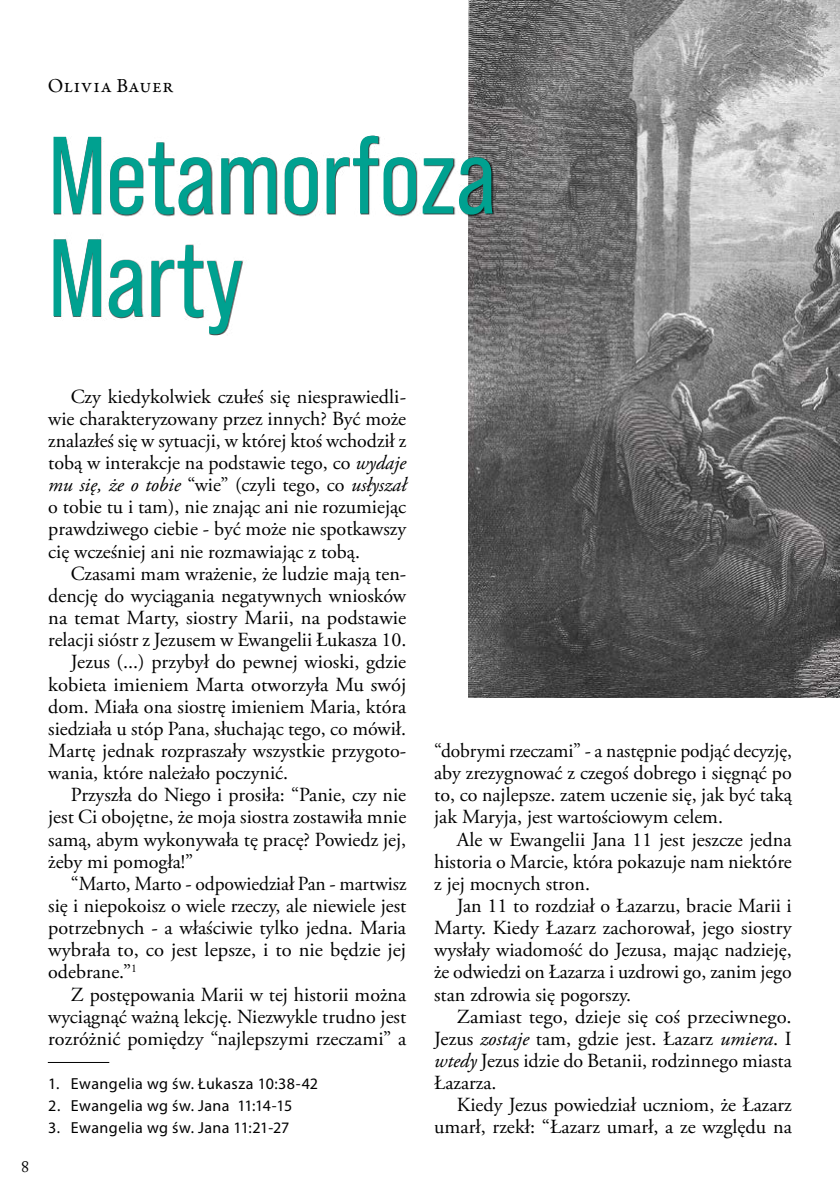
<style>
.page{position:relative;width:840px;height:1191px;background:#fff}
.page>*{position:absolute;margin:0;border:0;box-sizing:border-box;transform-origin:0 0}
.t1{font:109.6px/102.6px "Bebas Neue Pro";color:#00a190}
.t2{font:20px/22.2px "Adobe Garamond Pro";color:#000;text-align:justify}
.t3{font:20px "Garamond Premr Pro";letter-spacing:.025em;color:#000}
.t4{font:16px "Myriad Pro";letter-spacing:.025em;color:#000}
.t5{font:16px "Adobe Caslon Pro";color:#000}
.s1{font-style:italic}
</style>
<div class="page">
<hr style="left:48px;top:1062px;width:61px;height:1px;background:#000">
<img style="left:468px;top:0;width:371px;height:697px">
<div style="left:54px;top:136px;width:440px;height:200px;background:#000;opacity:.75"></div>
<p class="t3" style="left:48px;top:74px;width:127px">Olivia Bauer</p>
<h1 class="t1" style="left:48px;top:124px;width:449px">Metamorfoza<br>Marty</h1>
<p class="t5" style="left:21px;top:1157px;width:9px">8</p>
<p class="t2" style="left:48px;top:386px;width:359px;text-indent:23px">Czy kiedykolwiek czułeś się niesprawiedli&shy;wie charakteryzowany przez innych? Być może znalazłeś się w sytuacji, w której ktoś wchodził z tobą w interakcje na podstawie tego, co <span class="s1">wydaje mu się, że o tobie</span> “wie” (czyli tego, co <span class="s1">usłyszał </span>o tobie tu i tam), nie znając ani nie rozumiejąc prawdziwego ciebie - być może nie spotkawszy cię wcześniej ani nie rozmawiając z tobą.</p>
<p class="t2" style="left:71px;top:563px;width:336px">Czasami mam wrażenie, że ludzie mają ten-</p>
<p class="t2" style="left:48px;top:585px;width:359px">dencję do wyciągania negatywnych wniosków</p>
<p class="t2" style="left:48px;top:607px;width:359px">na temat Marty, siostry Marii, na podstawie</p>
<p class="t2" style="left:48px;top:629px;width:359px">relacji sióstr z Jezusem w Ewangelii Łukasza 10.</p>
<p class="t2" style="left:71px;top:651px;width:336px">Jezus (...) przybył do pewnej wioski, gdzie</p>
<p class="t2" style="left:48px;top:674px;width:359px">kobieta imieniem Marta otworzyła Mu swój</p>
<p class="t2" style="left:48px;top:696px;width:359px">dom. Miała ona siostrę imieniem Maria, która</p>
<p class="t2" style="left:48px;top:718px;width:359px">siedziała u stóp Pana, słuchając tego, co mówił.</p>
<p class="t2" style="left:48px;top:740px;width:359px">Martę jednak rozpraszały wszystkie przygoto-</p>
<p class="t2" style="left:48px;top:762px;width:241px">wania, które należało poczynić.</p>
<p class="t2" style="left:71px;top:784px;width:336px">Przyszła do Niego i prosiła: “Panie, czy nie</p>
<p class="t2" style="left:48px;top:806px;width:359px">jest Ci obojętne, że moja siostra zostawiła mnie</p>
<p class="t2" style="left:48px;top:828px;width:359px">samą, abym wykonywała tę pracę? Powiedz jej,</p>
<p class="t2" style="left:48px;top:851px;width:146px">żeby mi pomogła!”</p>
<p class="t2" style="left:71px;top:873px;width:337px">“Marto, Marto - odpowiedział Pan - martwisz</p>
<p class="t2" style="left:48px;top:895px;width:359px">się i niepokoisz o wiele rzeczy, ale niewiele jest</p>
<p class="t2" style="left:48px;top:917px;width:359px">potrzebnych - a właściwie tylko jedna. Maria</p>
<p class="t2" style="left:48px;top:939px;width:359px">wybrała to, co jest lepsze, i to nie będzie jej</p>
<p class="t2" style="left:48px;top:961px;width:90px">odebrane.”<sup>1</sup></p>
<p class="t2" style="left:71px;top:983px;width:336px">Z postępowania Marii w tej historii można</p>
<p class="t2" style="left:48px;top:1006px;width:359px">wyciągnąć ważną lekcję. Niezwykle trudno jest</p>
<p class="t2" style="left:48px;top:1028px;width:359px">rozróżnić pomiędzy “najlepszymi rzeczami” a</p>
<p class="t4" style="left:48px;top:1074px;width:271px">1. Ewangelia wg św. Łukasza 10:38-42</p>
<p class="t4" style="left:48px;top:1096px;width:245px">2. Ewangelia wg św. Jana 11:14-15</p>
<p class="t4" style="left:48px;top:1118px;width:242px">3. Ewangelia wg św. Jana 11:21-27</p>
<p class="t2" style="left:434px;top:740px;width:359px">“dobrymi rzeczami” - a następnie podjąć decyzję, aby zrezygnować z czegoś dobrego i sięgnąć po to, co najlepsze. zatem uczenie się, jak być taką jak Maryja, jest wartościowym celem.</p>
<p class="t2" style="left:434px;top:828px;width:359px;text-indent:23px">Ale w Ewangelii Jana 11 jest jeszcze jedna historia o Marcie, która pokazuje nam niektóre z jej mocnych stron.</p>
<p class="t2" style="left:434px;top:895px;width:359px;text-indent:23px">Jan 11 to rozdział o Łazarzu, bracie Marii i Marty. Kiedy Łazarz zachorował, jego siostry wysłały wiadomość do Jezusa, mając nadzieję, że odwiedzi on Łazarza i uzdrowi go, zanim jego stan zdrowia się pogorszy.</p>
<p class="t2" style="left:434px;top:1006px;width:359px;text-indent:23px">Zamiast tego, dzieje się coś przeciwnego.<br>Jezus <span class="s1">zostaje</span> tam, gdzie jest. Łazarz <span class="s1">umiera</span>. I <span class="s1">wtedy</span> Jezus idzie do Betanii, rodzinnego miasta Łazarza.</p>
<p class="t2" style="left:434px;top:1094px;width:359px;text-align:right">Kiedy Jezus powiedział uczniom, że Łazarz umarł, rzekł: “Łazarz umarł, a ze względu na</p>
</div>
